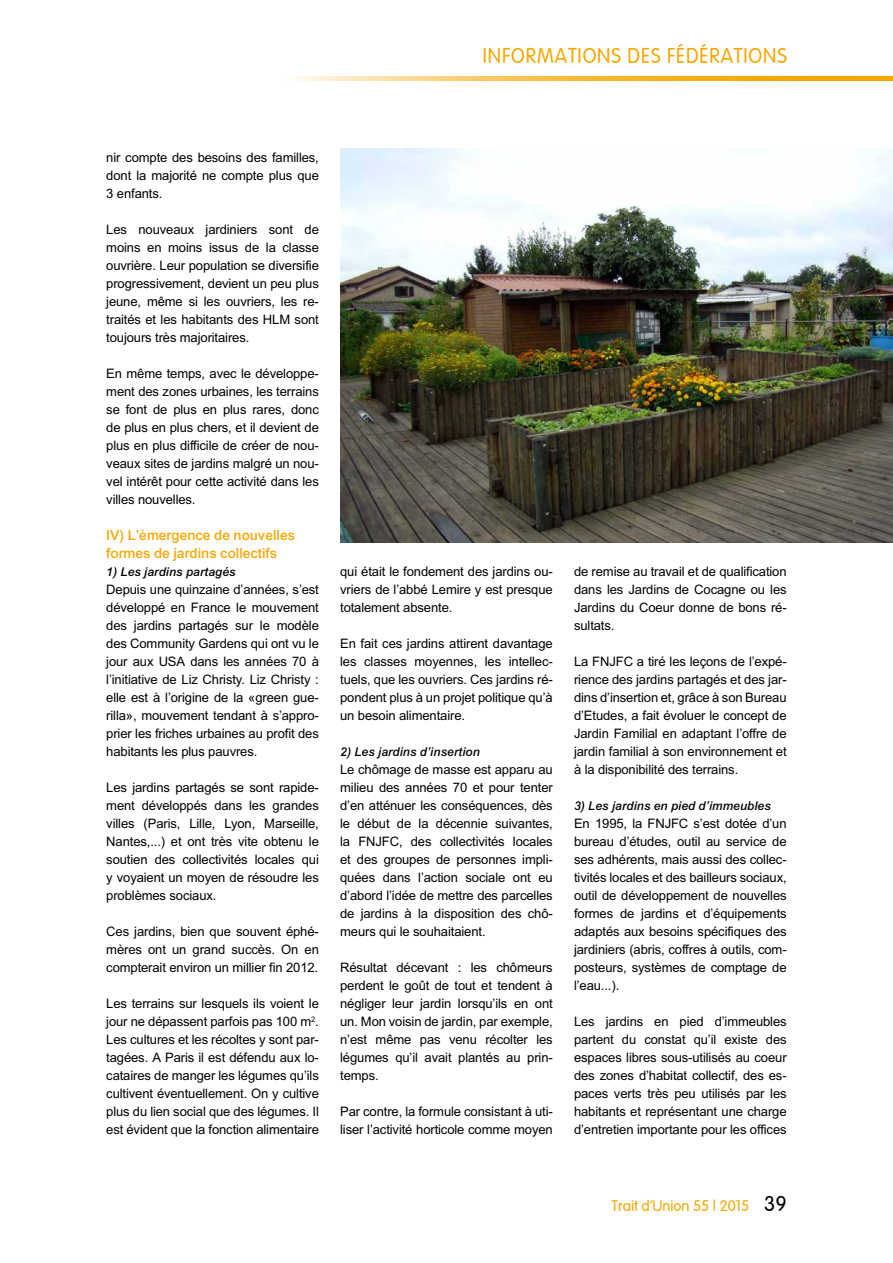
<style>
.page{position:relative;width:893px;height:1263px;background:#fff}
.page>*{position:absolute;margin:0;border:0;box-sizing:border-box;transform-origin:0 0}
.t1{font:21px "Vogue Plain";letter-spacing:.05em;color:#f7a600;scale:.95 1}
.t2{font:15px/18px "Arial Bld";color:#f7a600}
.t3{font:15px "Vogue Plain";color:#f7a600}
.t4{font:13.05px/18px "Arial";letter-spacing:-.01em;color:#000;text-align:justify}
.t5{font:13.05px "Arial Bld Itlic";letter-spacing:.01em;color:#000}
.s1{font-size:21px;color:#000}
</style>
<div class="page">
<svg style="left:295px;top:77px;width:598px;height:4px;background:#f8bf4a"></svg>
<img style="left:340px;top:149px;width:553px;height:393px">
<h1 class="t1" style="left:483px;top:44px;width:321px">INFORMATIONS DES FÉDÉRATIONS</h1>
<p class="t4" style="left:106px;top:149px;width:214px">nir compte des besoins des familles, dont la majorité ne compte plus que 3 enfants.</p>
<p class="t4" style="left:106px;top:221px;width:214px">Les nouveaux jardiniers sont de moins en moins issus de la classe ouvrière. Leur population se diversifie progressivement, devient un peu plus jeune, même si les ouvriers, les re&shy;traités et les habitants des HLM sont toujours très majoritaires.</p>
<p class="t4" style="left:106px;top:365px;width:214px">En même temps, avec le développe&shy;ment des zones urbaines, les terrains se font de plus en plus rares, donc de plus en plus chers, et il devient de plus en plus difficile de créer de nou&shy;veaux sites de jardins malgré un nou&shy;vel intérêt pour cette activité dans les villes nouvelles.</p>
<p class="t2" style="left:106px;top:527px;width:190px">IV) L’émergence de nouvelles formes de jardins collectifs</p>
<p class="t5" style="left:106px;top:563px;width:131px">1) Les jardins partagés</p>
<p class="t4" style="left:106px;top:581px;width:214px">Depuis une quinzaine d’années, s’est développé en France le mouvement des jardins partagés sur le modèle des Community Gardens qui ont vu le jour aux USA dans les années 70 à l’initiative de Liz Christy. Liz Christy : elle est à l’origine de la «green gue&shy;rilla», mouvement tendant à s’appro&shy;prier les friches urbaines au profit des habitants les plus pauvres.</p>
<p class="t4" style="left:106px;top:779px;width:214px">Les jardins partagés se sont rapide&shy;ment développés dans les grandes villes (Paris, Lille, Lyon, Marseille, Nantes,...) et ont très vite obtenu le soutien des collectivités locales qui y voyaient un moyen de résoudre les problèmes sociaux.</p>
<p class="t4" style="left:106px;top:923px;width:214px">Ces jardins, bien que souvent éphé&shy;mères ont un grand succès. On en compterait environ un millier fin 2012.</p>
<p class="t4" style="left:106px;top:995px;width:214px">Les terrains sur lesquels ils voient le jour ne dépassent parfois pas 100 m<sup>2</sup>.<br>Les cultures et les récoltes y sont par&shy;tagées. A Paris il est défendu aux lo&shy;cataires de manger les légumes qu’ils cultivent éventuellement. On y cultive plus du lien social que des légumes. Il est évident que la fonction alimentaire</p>
<p class="t4" style="left:340px;top:563px;width:214px">qui était le fondement des jardins ou&shy;vriers de l’abbé Lemire y est presque totalement absente.</p>
<p class="t4" style="left:340px;top:635px;width:214px">En fait ces jardins attirent davantage les classes moyennes, les intellec&shy;tuels, que les ouvriers. Ces jardins ré&shy;pondent plus à un projet politique qu’à un besoin alimentaire.</p>
<p class="t5" style="left:340px;top:743px;width:141px">2) Les jardins d’insertion</p>
<p class="t4" style="left:340px;top:761px;width:214px">Le chômage de masse est apparu au milieu des années 70 et pour tenter d’en atténuer les conséquences, dès le début de la décennie suivantes, la FNJFC, des collectivités locales et des groupes de personnes impli&shy;quées dans l’action sociale ont eu d’abord l’idée de mettre des parcelles de jardins à la disposition des chô&shy;meurs qui le souhaitaient.</p>
<p class="t4" style="left:340px;top:959px;width:214px">Résultat décevant : les chômeurs perdent le goût de tout et tendent à négliger leur jardin lorsqu’ils en ont un. Mon voisin de jardin, par exemple, n’est même pas venu récolter les légumes qu’il avait plantés au prin&shy;temps.</p>
<p class="t4" style="left:340px;top:1103px;width:214px">Par contre, la formule consistant à uti&shy;liser l’activité horticole comme moyen</p>
<p class="t4" style="left:574px;top:563px;width:214px">de remise au travail et de qualification dans les Jardins de Cocagne ou les Jardins du Coeur donne de bons ré&shy;sultats.</p>
<p class="t4" style="left:574px;top:653px;width:214px">La FNJFC a tiré les leçons de l’expé&shy;rience des jardins partagés et des jar&shy;dins d’insertion et, grâce à son Bureau d’Etudes, a fait évoluer le concept de Jardin Familial en adaptant l’offre de jardin familial à son environnement et à la disponibilité des terrains.</p>
<p class="t5" style="left:574px;top:797px;width:198px">3) Les jardins en pied d’immeubles</p>
<p class="t4" style="left:574px;top:815px;width:214px">En 1995, la FNJFC s’est dotée d’un bureau d’études, outil au service de ses adhérents, mais aussi des collec&shy;tivités locales et des bailleurs sociaux, outil de développement de nouvelles formes de jardins et d’équipements adaptés aux besoins spécifiques des jardiniers (abris, coffres à outils, com&shy;posteurs, systèmes de comptage de l’eau...).</p>
<p class="t4" style="left:574px;top:1013px;width:214px">Les jardins en pied d’immeubles partent du constat qu’il existe des espaces libres sous-utilisés au coeur des zones d’habitat collectif, des es&shy;paces verts très peu utilisés par les habitants et représentant une charge d’entretien importante pour les offices</p>
<p class="t3" style="left:612px;top:1197px;width:177px">Trait d’Union 55 | 2015 <span class="s1">39</span></p>
</div>
